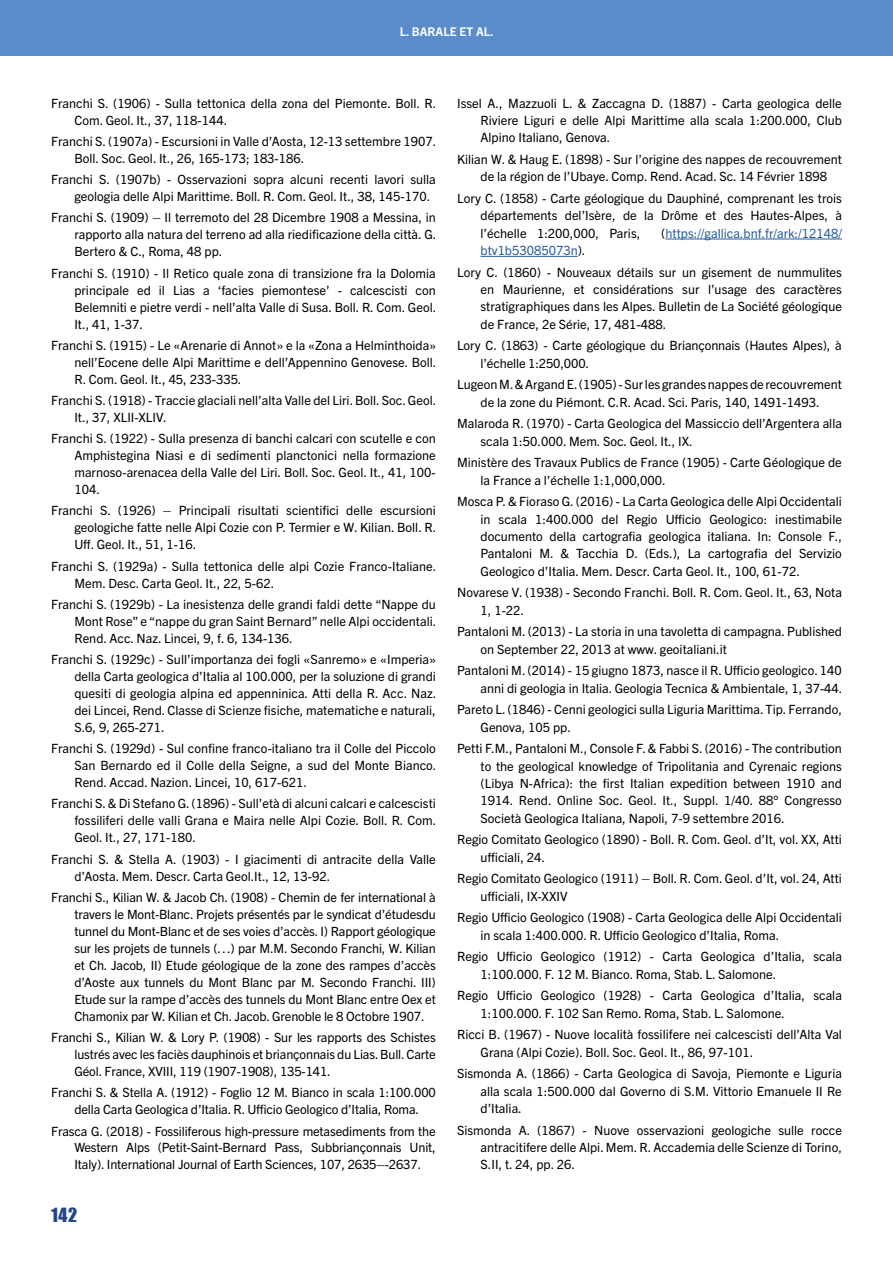
<style>
.page{position:relative;width:893px;height:1263px;background:#fff}
.page>*{position:absolute;margin:0;border:0;box-sizing:border-box;transform-origin:0 0}
.t1{font:18px "Impact";color:#23458b}
.t2{font:12.75px/17px "Trade Gothic Next LT Pro";color:#000}
.t3{font:12.75px "Trade Gothic Next LT Pro";color:#275b9b}
.t4{font:700 12px "Trade Gothic Next LT Pro";color:#fff}
.s1{color:#000}
.s2{color:#275b9b}
</style>
<div class="page">
<div style="left:0;top:0;width:893px;height:55px;background:#5a8cc9"></div>
<hr style="left:665px;top:239px;width:177px;height:1px;background:#275b9b">
<hr style="left:480px;top:256px;width:98px;height:1px;background:#275b9b">
<p class="t4" style="left:400px;top:23px;width:95px">L. BARALE ET AL.</p>
<p class="t2" style="left:74px;top:94px;width:363px;text-indent:-23px">Franchi S. (1906) - Sulla tettonica della zona del Piemonte. Boll. R.<br>Com. Geol. It., 37, 118-144.</p>
<p class="t2" style="left:74px;top:132px;width:363px;text-indent:-23px">Franchi S. (1907a) - Escursioni in Valle d’Aosta, 12-13 settembre 1907.<br>Boll. Soc. Geol. It., 26, 165-173; 183-186.</p>
<p class="t2" style="left:74px;top:170px;width:363px;text-indent:-23px">Franchi S. (1907b) - Osservazioni sopra alcuni recenti lavori sulla geologia delle Alpi Marittime. Boll. R. Com. Geol. It., 38, 145-170.</p>
<p class="t2" style="left:74px;top:208px;width:363px;text-align:justify;text-indent:-23px">Franchi S. (1909) – Il terremoto del 28 Dicembre 1908 a Messina, in rapporto alla natura del terreno ad alla riedificazione della città. G.<br>Bertero &amp; C., Roma, 48 pp.</p>
<p class="t2" style="left:74px;top:264px;width:363px;text-align:justify;text-indent:-23px">Franchi S. (1910) - Il Retico quale zona di transizione fra la Dolomia principale ed il Lias a ‘facies piemontese’ - calcescisti con Belemniti e pietre verdi - nell’alta Valle di Susa. Boll. R. Com. Geol.<br>It., 41, 1-37.</p>
<p class="t2" style="left:74px;top:336px;width:363px;text-align:justify;text-indent:-23px">Franchi S. (1915) - Le «Arenarie di Annot» e la «Zona a Helminthoida» nell’Eocene delle Alpi Marittime e dell’Appennino Genovese. Boll.<br>R. Com. Geol. It., 45, 233-335.</p>
<p class="t2" style="left:74px;top:391px;width:363px;text-indent:-23px">Franchi S. (1918) - Traccie glaciali nell’alta Valle del Liri. Boll. Soc. Geol.<br>It., 37, XLII-XLIV.</p>
<p class="t2" style="left:74px;top:429px;width:363px;text-align:justify;text-indent:-23px">Franchi S. (1922) - Sulla presenza di banchi calcari con scutelle e con Amphistegina Niasi e di sedimenti planctonici nella formazione marnoso-arenacea della Valle del Liri. Boll. Soc. Geol. It., 41, 100- 104.</p>
<p class="t2" style="left:74px;top:501px;width:363px;text-align:justify;text-indent:-23px">Franchi S. (1926) – Principali risultati scientifici delle escursioni geologiche fatte nelle Alpi Cozie con P. Termier e W. Kilian. Boll. R.<br>Uff. Geol. It., 51, 1-16.</p>
<p class="t2" style="left:74px;top:557px;width:363px;text-indent:-23px">Franchi S. (1929a) - Sulla tettonica delle alpi Cozie Franco-Italiane.<br>Mem. Desc. Carta Geol. It., 22, 5-62.</p>
<p class="t2" style="left:74px;top:595px;width:363px;text-align:justify;text-indent:-23px">Franchi S. (1929b) - La inesistenza delle grandi faldi dette “Nappe du Mont Rose” e “nappe du gran Saint Bernard” nelle Alpi occidentali.<br>Rend. Acc. Naz. Lincei, 9, f. 6, 134-136.</p>
<p class="t2" style="left:74px;top:650px;width:363px;text-align:justify;text-indent:-23px">Franchi S. (1929c) - Sull’importanza dei fogli «Sanremo» e «Imperia» della Carta geologica d’Italia al 100.000, per la soluzione di grandi quesiti di geologia alpina ed appenninica. Atti della R. Acc. Naz. dei Lincei, Rend. Classe di Scienze fisiche, matematiche e naturali, S.6, 9, 265-271.</p>
<p class="t2" style="left:74px;top:739px;width:363px;text-align:justify;text-indent:-23px">Franchi S. (1929d) - Sul confine franco-italiano tra il Colle del Piccolo San Bernardo ed il Colle della Seigne, a sud del Monte Bianco.<br>Rend. Accad. Nazion. Lincei, 10, 617-621.</p>
<p class="t2" style="left:74px;top:794px;width:363px;text-align:justify;text-indent:-23px">Franchi S. &amp; Di Stefano G. (1896) - Sull’età di alcuni calcari e calcescisti fossiliferi delle valli Grana e Maira nelle Alpi Cozie. Boll. R. Com.<br>Geol. It., 27, 171-180.</p>
<p class="t2" style="left:74px;top:850px;width:363px;text-indent:-23px">Franchi S. &amp; Stella A. (1903) - I giacimenti di antracite della Valle d’Aosta. Mem. Descr. Carta Geol.It., 12, 13-92.</p>
<p class="t2" style="left:74px;top:888px;width:363px;text-align:justify;text-indent:-23px">Franchi S., Kilian W. &amp; Jacob Ch. (1908) - Chemin de fer international à travers le Mont-Blanc. Projets présentés par le syndicat d’étudesdu tunnel du Mont-Blanc et de ses voies d’accès. I) Rapport géologique sur les projets de tunnels (…) par M.M. Secondo Franchi, W. Kilian et Ch. Jacob, II) Etude géologique de la zone des rampes d’accès d’Aoste aux tunnels du Mont Blanc par M. Secondo Franchi. III)<br>Etude sur la rampe d’accès des tunnels du Mont Blanc entre Oex et Chamonix par W. Kilian et Ch. Jacob. Grenoble le 8 Octobre 1907.</p>
<p class="t2" style="left:74px;top:1028px;width:363px;text-align:justify;text-indent:-23px">Franchi S., Kilian W. &amp; Lory P. (1908) - Sur les rapports des Schistes lustrés avec les faciès dauphinois et briançonnais du Lias. Bull. Carte Géol. France, XVIII, 119 (1907-1908), 135-141.</p>
<p class="t2" style="left:51px;top:1083px;width:386px;text-align:center">Franchi S. &amp; Stella A. (1912) - Foglio 12 M. Bianco in scala 1:100.000 della Carta Geologica d’Italia. R. Ufficio Geologico d’Italia, Roma.</p>
<p class="t2" style="left:74px;top:1121px;width:363px;text-align:justify;text-indent:-23px">Frasca G. (2018) - Fossiliferous high-pressure metasediments from the Western Alps (Petit-Saint-Bernard Pass, Subbriançonnais Unit, Italy). International Journal of Earth Sciences, 107, 2635–-2637.</p>
<h1 class="t1" style="left:51px;top:1201px;width:28px">142</h1>
<p class="t2" style="left:480px;top:93px;width:363px;line-height:17.4px;text-align:justify;text-indent:-23px">Issel A., Mazzuoli L. &amp; Zaccagna D. (1887) - Carta geologica delle Riviere Liguri e delle Alpi Marittime alla scala 1:200.000, Club Alpino Italiano, Genova.</p>
<p class="t2" style="left:480px;top:150px;width:363px;line-height:17.4px;text-indent:-23px">Kilian W. &amp; Haug E. (1898) - Sur l’origine des nappes de recouvrement de la région de l’Ubaye. Comp. Rend. Acad. Sc. 14 Février 1898</p>
<p class="t2" style="left:480px;top:189px;width:363px;line-height:17.4px;text-align:justify;text-indent:-23px">Lory C. (1858) - Carte géologique du Dauphiné, comprenant les trois départements del’Isère, de la Drôme et des Hautes-Alpes, à l’échelle 1:200,000, Paris,</p>
<p class="t3" style="left:661px;top:224px;width:182px"><span class="s1">(</span>https://gallica.bnf.fr/ark:/12148/</p>
<p class="t2" style="left:457px;top:239px;width:386px;line-height:21.6px;text-indent:23px"><span class="s2">btv1b53085073n</span>).<br>Lory C. (1860) - Nouveaux détails sur un gisement de nummulites</p>
<p class="t2" style="left:480px;top:280px;width:363px;line-height:17.4px;text-align:justify">en Maurienne, et considérations sur l’usage des caractères stratigraphiques dans les Alpes. Bulletin de La Société géologique de France, 2e Série, 17, 481-488.</p>
<p class="t2" style="left:480px;top:336px;width:363px;line-height:17.4px;text-indent:-23px">Lory C. (1863) - Carte géologique du Briançonnais (Hautes Alpes), à l’échelle 1:250,000.</p>
<p class="t2" style="left:457px;top:375px;width:386px;line-height:17.4px;text-align:center">Lugeon M. &amp; Argand E. (1905) - Sur les grandes nappes de recouvrement de la zone du Piémont. C.R. Acad. Sci. Paris, 140, 1491-1493.</p>
<p class="t2" style="left:480px;top:414px;width:363px;line-height:17.4px;text-indent:-23px">Malaroda R. (1970) - Carta Geologica del Massiccio dell’Argentera alla scala 1:50.000. Mem. Soc. Geol. It., IX.</p>
<p class="t2" style="left:480px;top:453px;width:363px;line-height:17.4px;text-indent:-23px">Ministère des Travaux Publics de France (1905) - Carte Géologique de la France a l’échelle 1:1,000,000.</p>
<p class="t2" style="left:480px;top:492px;width:363px;line-height:17.4px;text-align:justify;text-indent:-23px">Mosca P. &amp; Fioraso G. (2016) - La Carta Geologica delle Alpi Occidentali in scala 1:400.000 del Regio Ufficio Geologico: inestimabile documento della cartografia geologica italiana. In: Console F., Pantaloni M. &amp; Tacchia D. (Eds.), La cartografia del Servizio Geologico d’Italia. Mem. Descr. Carta Geol. It., 100, 61-72.</p>
<p class="t2" style="left:480px;top:583px;width:363px;line-height:17.4px;text-indent:-23px">Novarese V. (1938) - Secondo Franchi. Boll. R. Com. Geol. It., 63, Nota<br>1, 1-22.</p>
<p class="t2" style="left:480px;top:622px;width:363px;line-height:17.4px;text-indent:-23px">Pantaloni M. (2013) - La storia in una tavoletta di campagna. Published on September 22, 2013 at www. geoitaliani.it</p>
<p class="t2" style="left:457px;top:661px;width:387px;line-height:17.4px;text-align:right">Pantaloni M. (2014) - 15 giugno 1873, nasce il R. Ufficio geologico. 140 anni di geologia in Italia. Geologia Tecnica &amp; Ambientale, 1, 37-44.</p>
<p class="t2" style="left:480px;top:700px;width:363px;line-height:17.4px;text-indent:-23px">Pareto L. (1846) - Cenni geologici sulla Liguria Marittima. Tip. Ferrando,<br>Genova, 105 pp.</p>
<p class="t2" style="left:480px;top:739px;width:363px;line-height:17.4px;text-align:justify;text-indent:-23px">Petti F.M., Pantaloni M., Console F. &amp; Fabbi S. (2016) - The contribution to the geological knowledge of Tripolitania and Cyrenaic regions (Libya N-Africa): the first Italian expedition between 1910 and 1914. Rend. Online Soc. Geol. It., Suppl. 1/40. 88° Congresso Società Geologica Italiana, Napoli, 7-9 settembre 2016.</p>
<p class="t2" style="left:480px;top:830px;width:363px;line-height:17.4px;text-indent:-23px">Regio Comitato Geologico (1890) - Boll. R. Com. Geol. d’It, vol. XX, Atti ufficiali, 24.</p>
<p class="t2" style="left:480px;top:869px;width:363px;line-height:17.4px;text-indent:-23px">Regio Comitato Geologico (1911) – Boll. R. Com. Geol. d’It, vol. 24, Atti ufficiali, IX-XXIV</p>
<p class="t2" style="left:480px;top:908px;width:363px;line-height:17.4px;text-indent:-23px">Regio Ufficio Geologico (1908) - Carta Geologica delle Alpi Occidentali in scala 1:400.000. R. Ufficio Geologico d’Italia, Roma.</p>
<p class="t2" style="left:480px;top:947px;width:363px;line-height:17.4px;text-indent:-23px">Regio Ufficio Geologico (1912) - Carta Geologica d’Italia, scala<br>1:100.000. F. 12 M. Bianco. Roma, Stab. L. Salomone.</p>
<p class="t2" style="left:480px;top:986px;width:363px;line-height:17.4px;text-indent:-23px">Regio Ufficio Geologico (1928) - Carta Geologica d’Italia, scala<br>1:100.000. F. 102 San Remo. Roma, Stab. L. Salomone.</p>
<p class="t2" style="left:480px;top:1025px;width:363px;line-height:17.4px;text-indent:-23px">Ricci B. (1967) - Nuove località fossilifere nei calcescisti dell’Alta Val<br>Grana (Alpi Cozie). Boll. Soc. Geol. It., 86, 97-101.</p>
<p class="t2" style="left:480px;top:1064px;width:363px;line-height:17.4px;text-align:justify;text-indent:-23px">Sismonda A. (1866) - Carta Geologica di Savoja, Piemonte e Liguria alla scala 1:500.000 dal Governo di S.M. Vittorio Emanuele II Re d’Italia.</p>
<p class="t2" style="left:480px;top:1120px;width:363px;line-height:17.4px;text-align:justify;text-indent:-23px">Sismonda A. (1867) - Nuove osservazioni geologiche sulle rocce antracitifere delle Alpi. Mem. R. Accademia delle Scienze di Torino, S.II, t. 24, pp. 26.</p>
</div>
